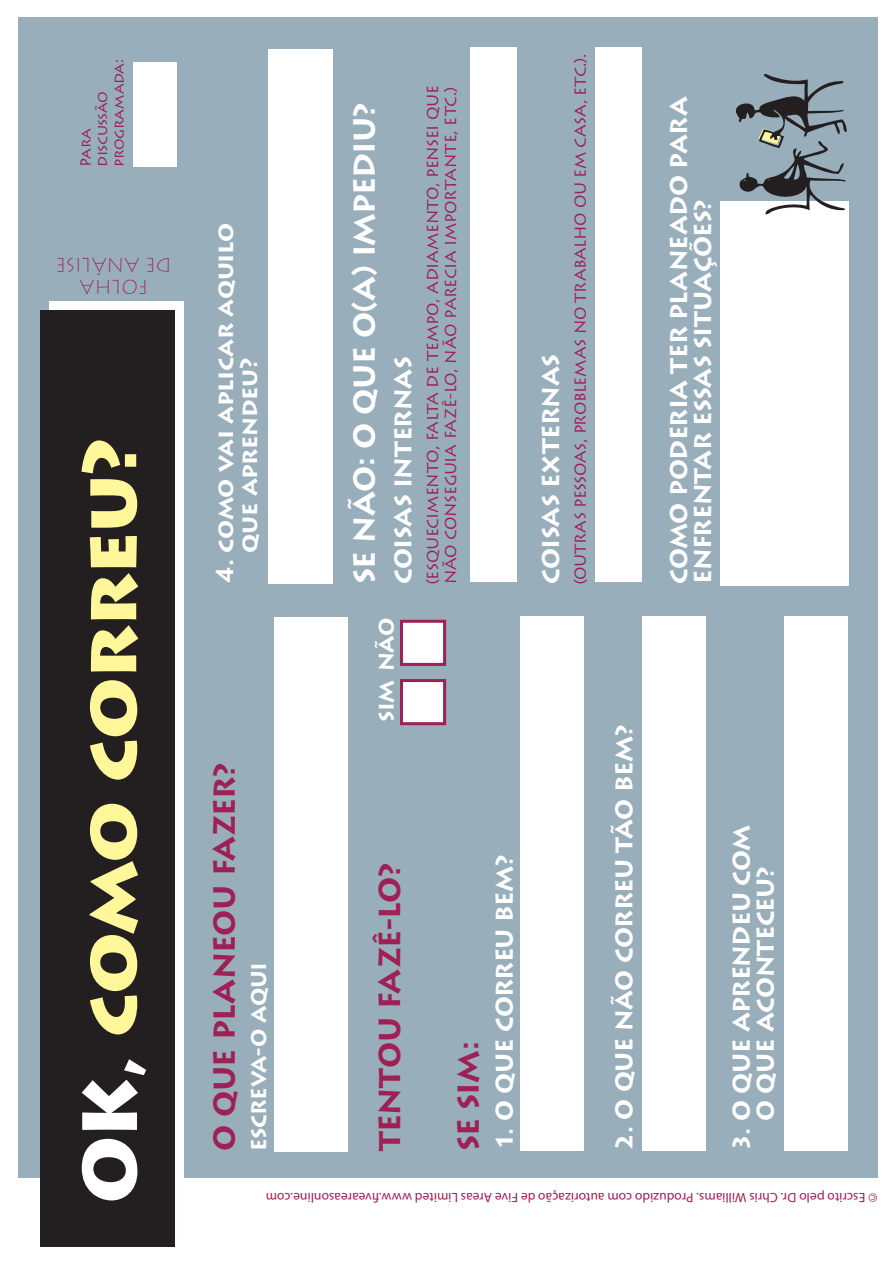
<style>
.page{position:relative;width:893px;height:1263px;background:#fff}
.page>*{position:absolute;margin:0;border:0;box-sizing:border-box;transform-origin:0 0}
.t1{font:900 75px "Lithos Pro";letter-spacing:-.02em;color:#fff79a}
.t2{font:700 30px "Lithos Pro";letter-spacing:-.03em;color:#9e2055}
.t3{font:700 30px "Lithos Pro";letter-spacing:-.025em;color:#fff}
.t4{font:700 24px/24px "Lithos Pro";letter-spacing:-.02em;color:#fff}
.t5{font:700 21px "Lithos Pro";letter-spacing:-.03em;color:#fff}
.t6{font:200 19.5px/21.8px "Lithos Pro";letter-spacing:-.025em;color:#9e2055;text-align:center}
.t7{font:15.75px/18px "Lithos Pro";letter-spacing:-.025em;color:#9e2055}
.t8{font:15px/16.5px "Lithos Pro";letter-spacing:-.025em;color:#9e2055}
.t9{font:13.5px "Myriad Pro";letter-spacing:.005em;color:#9e2055}
.s1{color:#fff}
</style>
<div class="page">
<div style="left:18px;top:17px;width:859px;height:1161px;background:#98aeba"></div>
<div style="left:49px;top:301px;width:134px;height:936px;background:#fdfdfd"></div>
<div style="left:41px;top:310px;width:134px;height:936px;background:#231f20"></div>
<div style="left:274px;top:617px;width:74px;height:534px;background:#fff"></div>
<div style="left:401px;top:621px;width:44px;height:43px;background:#fff"></div>
<div style="left:400px;top:620px;width:46px;height:46px;border:3px solid #9e2055"></div>
<div style="left:401px;top:680px;width:44px;height:44px;background:#fff"></div>
<div style="left:400px;top:679px;width:46px;height:46px;border:3px solid #9e2055"></div>
<div style="left:134px;top:62px;width:43px;height:105px;background:#fff"></div>
<div style="left:520px;top:616px;width:64px;height:535px;background:#fff"></div>
<div style="left:642px;top:616px;width:63px;height:535px;background:#fff"></div>
<div style="left:784px;top:616px;width:64px;height:534px;background:#fff"></div>
<div style="left:268px;top:49px;width:64px;height:534px;background:#fff"></div>
<div style="left:470px;top:47px;width:46px;height:535px;background:#fff"></div>
<div style="left:720px;top:201px;width:129px;height:384px;background:#fff"></div>
<svg style="left:736px;top:73px;width:111px;height:142px"></svg>
<div style="left:595px;top:47px;width:46px;height:535px;background:#fff"></div>
<p class="t8" style="left:77px;top:167px;width:109px;rotate:-90deg">Para discussão programada:</p>
<p class="t6" style="left:172px;top:297px;width:118px;rotate:-180deg">FOLHA<br>DE ANÁLISE</p>
<h1 class="t1" style="left:63px;top:1203px;width:768px;rotate:-90deg"><span class="s1">OK,</span> como correu?</h1>
<p class="t4" style="left:213px;top:553px;width:331px;text-indent:-32px;rotate:-90deg">4. como vai aplicar aquilo que aprendeu?</p>
<p class="t2" style="left:207px;top:1151px;width:391px;rotate:-90deg">O QUE PLANEOU FAZER?</p>
<p class="t5" style="left:246px;top:1151px;width:191px;rotate:-90deg">ESCREVA-O AQUI</p>
<p class="t3" style="left:346px;top:584px;width:483px;rotate:-90deg">SE NÃO: O QUE O(A) IMPEDIU?</p>
<p class="t4" style="left:392px;top:584px;width:230px;rotate:-90deg">COISAS INTERNAS</p>
<p class="t7" style="left:424px;top:584px;width:501px;rotate:-90deg">(ESQUECIMENTO, FALTA DE TEMPO, ADIAMENTO, PENSEI QUE<br>NÃO CONSEGUIA FAZÊ-LO, NÃO PARECIA IMPORTANTE, ETC.)</p>
<p class="t5" style="left:374px;top:722px;width:110px;rotate:-90deg">SIM NÃO</p>
<p class="t2" style="left:372px;top:1151px;width:290px;rotate:-90deg">TENTOU FAZÊ-LO?</p>
<p class="t2" style="left:450px;top:1151px;width:111px;rotate:-90deg">SE SIM:</p>
<p class="t4" style="left:493px;top:1151px;width:299px;rotate:-90deg">1. O QUE CORREU BEM?</p>
<p class="t4" style="left:539px;top:584px;width:232px;rotate:-90deg">COISAS EXTERNAS</p>
<p class="t7" style="left:571px;top:584px;width:532px;rotate:-90deg">(OUTRAS PESSOAS, PROBLEMAS NO TRABALHO OU EM CASA, ETC.).</p>
<p class="t4" style="left:613px;top:1151px;width:428px;rotate:-90deg">2. O QUE NÃO CORREU TÃO BEM?</p>
<p class="t4" style="left:667px;top:584px;width:489px;rotate:-90deg">COMO PODERIA TER PLANEADO PARA<br>ENFRENTAR ESSAS SITUAÇÕES?</p>
<p class="t4" style="left:730px;top:1151px;width:328px;text-align:center;rotate:-90deg">3. O QUE APRENDEU COM<br>O QUE ACONTECEU?</p>
<p class="t9" style="left:877px;top:1206px;width:613px;rotate:-180deg">© Escrito pelo Dr. Chris Williams. Produzido com autorização de Five Areas Limited www.fiveareasonline.com</p>
</div>
